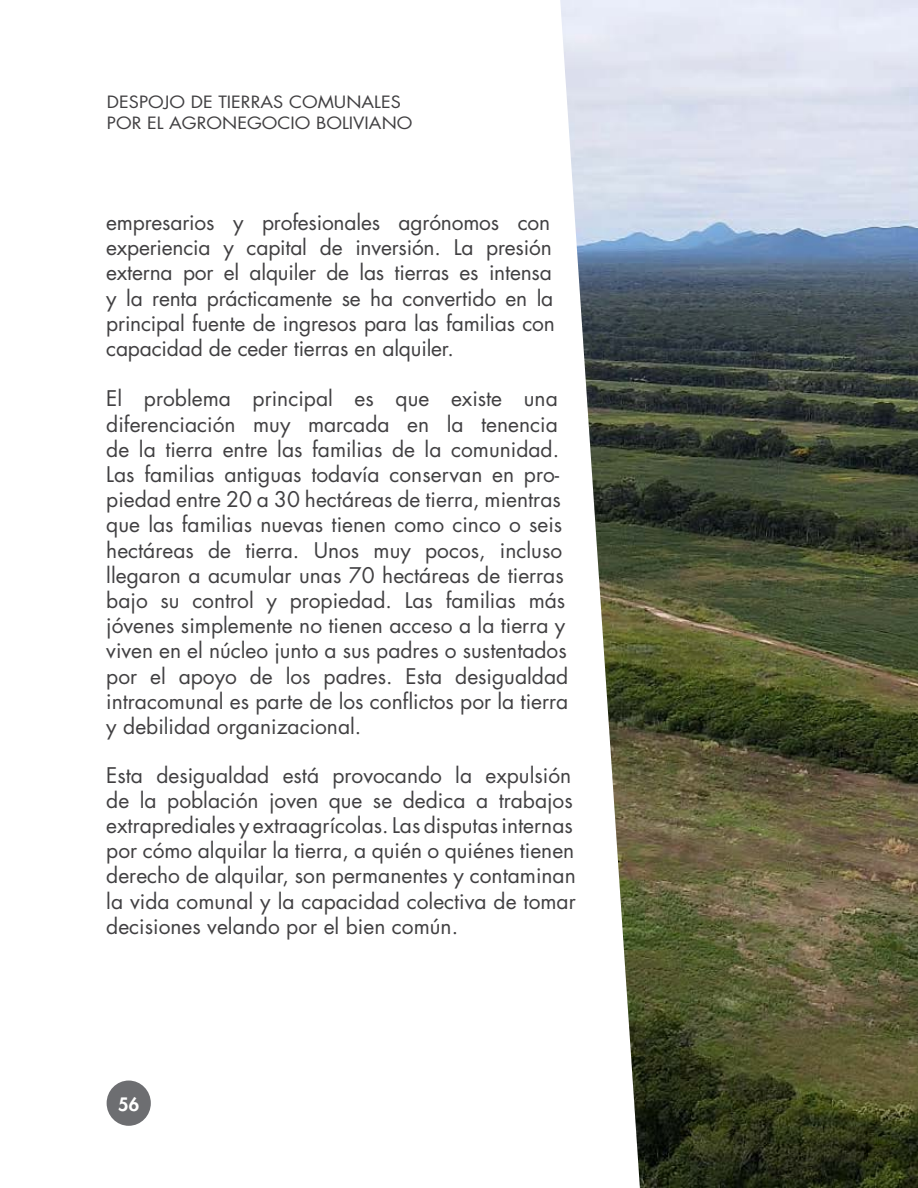
<style>
.page{position:relative;width:918px;height:1188px;background:#fff}
.page>*{position:absolute;margin:0;border:0;box-sizing:border-box;transform-origin:0 0}
.t1{font:21px/25.2px "Futura Std";color:#414042}
.t2{font:800 18px "Futura Std";color:#fff}
.t3{font:16.5px/21px "Futura Std";color:#414042;scale:1.1 1}
</style>
<div class="page">
<div style="left:107px;top:1081px;width:44px;height:45px;background:#6d6e71;border-radius:50%"></div>
<img style="left:560px;top:0;width:358px;height:1188px">
<p class="t3" style="left:107px;top:92px;width:279px">DESPOJO DE TIERRAS COMUNALES<br>POR EL AGRONEGOCIO BOLIVIANO</p>
<p class="t1" style="left:106px;top:210px;width:450px">empresarios y profesionales agrónomos con experiencia y capital de inversión. La presión externa por el alquiler de las tierras es intensa y la renta prácticamente se ha convertido en la principal fuente de ingresos para las familias con capacidad de ceder tierras en alquiler.</p>
<p class="t1" style="left:106px;top:386px;width:464px">El problema principal es que existe una diferenciación muy marcada en la tenencia de la tierra entre las familias de la comunidad.<br>Las familias antiguas todavía conservan en pro&shy;piedad entre 20 a 30 hectáreas de tierra, mientras que las familias nuevas tienen como cinco o seis hectáreas de tierra. Unos muy pocos, incluso llegaron a acumular unas 70 hectáreas de tierras bajo su control y propiedad. Las familias más jóvenes simplemente no tienen acceso a la tierra y viven en el núcleo junto a sus padres o sustentados por el apoyo de los padres. Esta desigualdad intracomunal es parte de los conflictos por la tierra y debilidad organizacional.</p>
<p class="t1" style="left:106px;top:762px;width:471px">Esta desigualdad está provocando la expulsión de la población joven que se dedica a trabajos extraprediales y extraagrícolas. Las disputas internas por cómo alquilar la tierra, a quién o quiénes tienen derecho de alquilar, son permanentes y contaminan la vida comunal y la capacidad colectiva de tomar decisiones velando por el bien común.</p>
<p class="t2" style="left:118px;top:1093px;width:22px">56</p>
</div>
